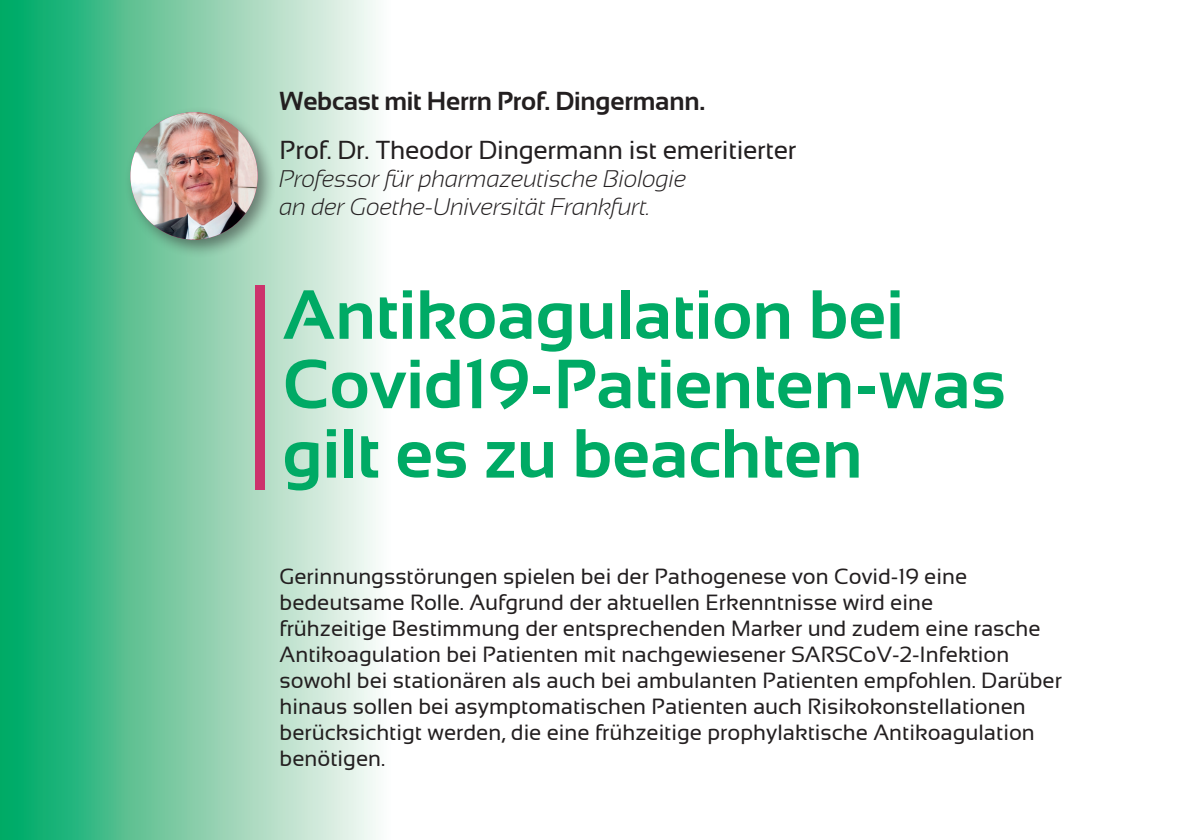
<style>
.page{position:relative;width:1191px;height:840px;background:#fff}
.page>*{position:absolute;margin:0;border:0;box-sizing:border-box;transform-origin:0 0}
.t1{font:700 69.4px/69.4px "Sansation";color:#00aa65}
.t2{font:26px "Sansation";letter-spacing:-.01em;color:#231f20}
.t3{font:700 26px "Sansation";letter-spacing:-.01em;color:#231f20}
.t4{font:italic 300 24px/28px "Sansation";letter-spacing:-.01em;color:#231f20}
.t5{font:22px/26px "Sansation";color:#231f20}
</style>
<div class="page">
<div style="left:0;top:0;width:403px;height:839px;background:linear-gradient(to right,#00a561,#fffcfd)"></div>
<div style="left:255px;top:285px;width:10px;height:204px;background:#cc336c"></div>
<div style="left:124px;top:106px;width:153px;height:152px;background:#231f20;opacity:.5"></div>
<img style="left:130px;top:112px;width:128px;height:127px;border-radius:64px">
<p class="t3" style="left:279px;top:86px;width:427px">Webcast mit Herrn Prof. Dingermann.</p>
<p class="t2" style="left:279px;top:135px;width:518px">Prof. Dr. Theodor Dingermann ist emeritierter</p>
<p class="t4" style="left:279px;top:164px;width:409px">Professor für pharmazeutische Biologie an der Goethe-Universität Frankfurt.</p>
<h1 class="t1" style="left:282px;top:280px;width:724px">Antikoagulation bei<br>Covid19-Patienten-was gilt es zu beachten</h1>
<p class="t5" style="left:279px;top:562px;width:784px">Gerinnungsstörungen spielen bei der Pathogenese von Covid-19 eine bedeutsame Rolle. Aufgrund der aktuellen Erkenntnisse wird eine<br>frühzeitige Bestimmung der entsprechenden Marker und zudem eine rasche Antikoagulation bei Patienten mit nachgewiesener SARSCoV-2-Infektion sowohl bei stationären als auch bei ambulanten Patienten empfohlen. Darüber hinaus sollen bei asymptomatischen Patienten auch Risikokonstellationen berücksichtigt werden, die eine frühzeitige prophylaktische Antikoagulation benötigen.</p>
</div>
